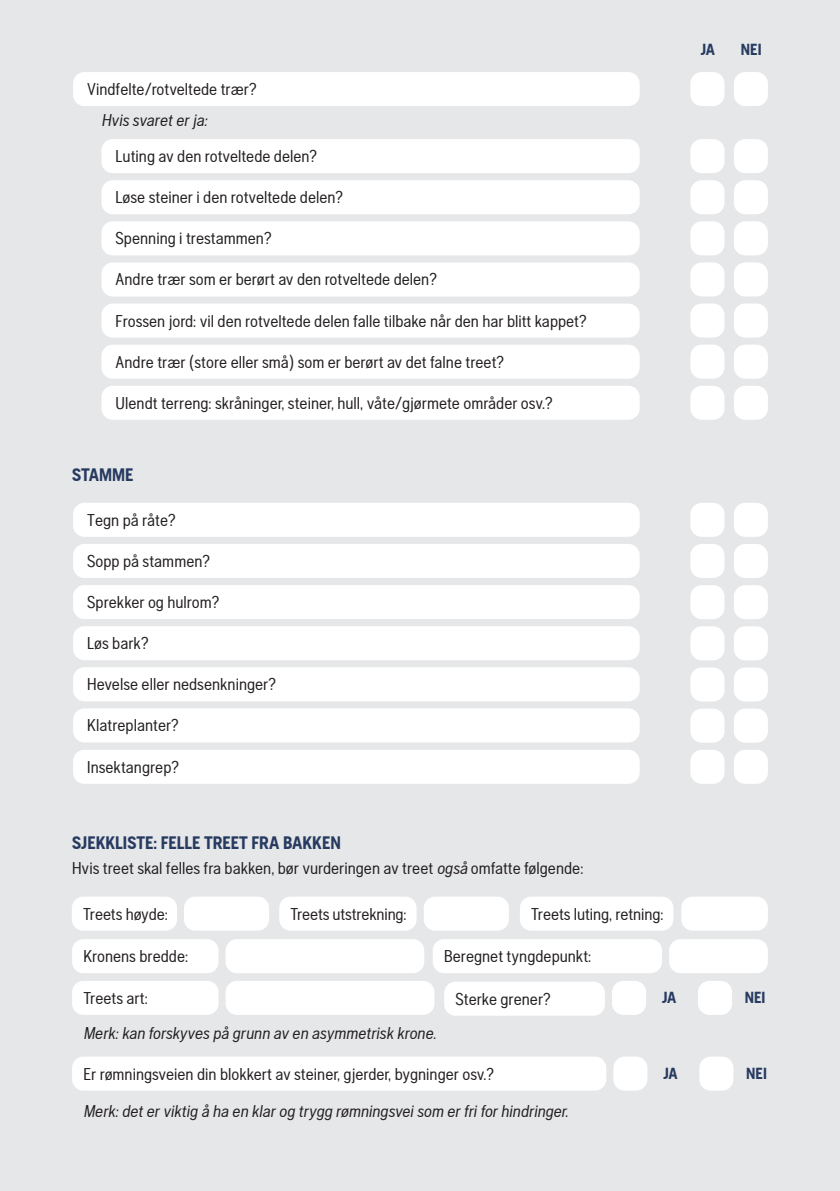
<style>
.page{position:relative;width:840px;height:1191px;background:#fff}
.page>*{position:absolute;margin:0;border:0;box-sizing:border-box;transform-origin:0 0}
.t1{font:700 18px "Husqvarna Gothic";color:#273a60}
.t2{font:17px "Husqvarna Gothic";color:#231f20}
.t3{font:italic 17px "Husqvarna Gothic";color:#231f20}
.t4{font:700 16px "Husqvarna Gothic";color:#273a60}
.s1{font-style:italic}
</style>
<div class="page">
<div style="left:0;top:0;width:839px;height:1191px;background:#e6e7e9"></div>
<div style="left:73px;top:72px;width:566px;height:34px;background:#fff;border-radius:11px"></div>
<div style="left:101px;top:262px;width:538px;height:34px;background:#fff;border-radius:11px"></div>
<div style="left:101px;top:180px;width:538px;height:34px;background:#fff;border-radius:11px"></div>
<div style="left:690px;top:72px;width:34px;height:34px;background:#fff;border-radius:11px"></div>
<div style="left:690px;top:262px;width:34px;height:34px;background:#fff;border-radius:11px"></div>
<div style="left:690px;top:180px;width:34px;height:34px;background:#fff;border-radius:11px"></div>
<div style="left:733px;top:72px;width:34px;height:34px;background:#fff;border-radius:11px"></div>
<div style="left:733px;top:262px;width:34px;height:34px;background:#fff;border-radius:11px"></div>
<div style="left:733px;top:180px;width:34px;height:34px;background:#fff;border-radius:11px"></div>
<div style="left:101px;top:139px;width:538px;height:34px;background:#fff;border-radius:11px"></div>
<div style="left:101px;top:303px;width:538px;height:34px;background:#fff;border-radius:11px"></div>
<div style="left:101px;top:221px;width:538px;height:34px;background:#fff;border-radius:11px"></div>
<div style="left:101px;top:345px;width:538px;height:34px;background:#fff;border-radius:11px"></div>
<div style="left:101px;top:386px;width:538px;height:34px;background:#fff;border-radius:11px"></div>
<div style="left:73px;top:503px;width:566px;height:34px;background:#fff;border-radius:11px"></div>
<div style="left:73px;top:585px;width:566px;height:34px;background:#fff;border-radius:11px"></div>
<div style="left:73px;top:667px;width:566px;height:34px;background:#fff;border-radius:11px"></div>
<div style="left:690px;top:139px;width:34px;height:34px;background:#fff;border-radius:11px"></div>
<div style="left:690px;top:303px;width:34px;height:34px;background:#fff;border-radius:11px"></div>
<div style="left:690px;top:221px;width:34px;height:34px;background:#fff;border-radius:11px"></div>
<div style="left:690px;top:345px;width:34px;height:34px;background:#fff;border-radius:11px"></div>
<div style="left:690px;top:386px;width:34px;height:34px;background:#fff;border-radius:11px"></div>
<div style="left:690px;top:503px;width:34px;height:34px;background:#fff;border-radius:11px"></div>
<div style="left:690px;top:585px;width:34px;height:34px;background:#fff;border-radius:11px"></div>
<div style="left:690px;top:667px;width:34px;height:34px;background:#fff;border-radius:11px"></div>
<div style="left:733px;top:139px;width:34px;height:34px;background:#fff;border-radius:11px"></div>
<div style="left:733px;top:303px;width:34px;height:34px;background:#fff;border-radius:11px"></div>
<div style="left:733px;top:221px;width:34px;height:34px;background:#fff;border-radius:11px"></div>
<div style="left:733px;top:345px;width:34px;height:34px;background:#fff;border-radius:11px"></div>
<div style="left:733px;top:386px;width:34px;height:34px;background:#fff;border-radius:11px"></div>
<div style="left:733px;top:503px;width:34px;height:34px;background:#fff;border-radius:11px"></div>
<div style="left:733px;top:585px;width:34px;height:34px;background:#fff;border-radius:11px"></div>
<div style="left:733px;top:667px;width:34px;height:34px;background:#fff;border-radius:11px"></div>
<div style="left:73px;top:544px;width:566px;height:34px;background:#fff;border-radius:11px"></div>
<div style="left:73px;top:626px;width:566px;height:34px;background:#fff;border-radius:11px"></div>
<div style="left:73px;top:708px;width:566px;height:34px;background:#fff;border-radius:11px"></div>
<div style="left:73px;top:750px;width:566px;height:34px;background:#fff;border-radius:11px"></div>
<div style="left:690px;top:544px;width:34px;height:34px;background:#fff;border-radius:11px"></div>
<div style="left:690px;top:626px;width:34px;height:34px;background:#fff;border-radius:11px"></div>
<div style="left:690px;top:708px;width:34px;height:34px;background:#fff;border-radius:11px"></div>
<div style="left:690px;top:750px;width:34px;height:34px;background:#fff;border-radius:11px"></div>
<div style="left:733px;top:544px;width:34px;height:34px;background:#fff;border-radius:11px"></div>
<div style="left:733px;top:626px;width:34px;height:34px;background:#fff;border-radius:11px"></div>
<div style="left:733px;top:708px;width:34px;height:34px;background:#fff;border-radius:11px"></div>
<div style="left:733px;top:750px;width:34px;height:34px;background:#fff;border-radius:11px"></div>
<div style="left:72px;top:939px;width:146px;height:34px;background:#fff;border-radius:11px"></div>
<div style="left:72px;top:980px;width:146px;height:35px;background:#fff;border-radius:11px"></div>
<div style="left:432px;top:939px;width:229px;height:34px;background:#fff;border-radius:11px"></div>
<div style="left:72px;top:1056px;width:534px;height:34px;background:#fff;border-radius:11px"></div>
<div style="left:72px;top:896px;width:105px;height:34px;background:#fff;border-radius:11px"></div>
<div style="left:184px;top:896px;width:85px;height:34px;background:#fff;border-radius:11px"></div>
<div style="left:279px;top:896px;width:137px;height:34px;background:#fff;border-radius:11px"></div>
<div style="left:423px;top:896px;width:85px;height:34px;background:#fff;border-radius:11px"></div>
<div style="left:225px;top:939px;width:199px;height:34px;background:#fff;border-radius:11px"></div>
<div style="left:225px;top:980px;width:209px;height:35px;background:#fff;border-radius:11px"></div>
<div style="left:668px;top:939px;width:99px;height:34px;background:#fff;border-radius:11px"></div>
<div style="left:444px;top:981px;width:160px;height:34px;background:#fff;border-radius:11px"></div>
<div style="left:519px;top:896px;width:154px;height:34px;background:#fff;border-radius:11px"></div>
<div style="left:681px;top:896px;width:86px;height:34px;background:#fff;border-radius:11px"></div>
<div style="left:611px;top:980px;width:34px;height:35px;background:#fff;border-radius:11px"></div>
<div style="left:613px;top:1056px;width:34px;height:34px;background:#fff;border-radius:11px"></div>
<div style="left:697px;top:980px;width:34px;height:35px;background:#fff;border-radius:11px"></div>
<div style="left:699px;top:1056px;width:34px;height:34px;background:#fff;border-radius:11px"></div>
<p class="t2" style="left:87px;top:79px;width:170px">Vindfelte/rotveltede trær?</p>
<p class="t3" style="left:101px;top:110px;width:107px">Hvis svaret er ja:</p>
<p class="t2" style="left:116px;top:146px;width:203px">Luting av den rotveltede delen?</p>
<p class="t2" style="left:116px;top:188px;width:229px">Løse steiner i den rotveltede delen?</p>
<p class="t2" style="left:116px;top:229px;width:157px">Spenning i trestammen?</p>
<p class="t2" style="left:116px;top:270px;width:322px">Andre trær som er berørt av den rotveltede delen?</p>
<p class="t2" style="left:116px;top:311px;width:472px">Frossen jord: vil den rotveltede delen falle tilbake når den har blitt kappet?</p>
<p class="t2" style="left:116px;top:352px;width:389px">Andre trær (store eller små) som er berørt av det falne treet?</p>
<p class="t2" style="left:116px;top:393px;width:438px">Ulendt terreng: skråninger, steiner, hull, våte/gjørmete områder osv.?</p>
<p class="t1" style="left:72px;top:464px;width:63px">STAMME</p>
<p class="t2" style="left:87px;top:510px;width:90px">Tegn på råte?</p>
<p class="t2" style="left:87px;top:551px;width:124px">Sopp på stammen?</p>
<p class="t2" style="left:87px;top:592px;width:133px">Sprekker og hulrom?</p>
<p class="t2" style="left:87px;top:633px;width:62px">Løs bark?</p>
<p class="t2" style="left:87px;top:674px;width:190px">Hevelse eller nedsenkninger?</p>
<p class="t2" style="left:87px;top:715px;width:93px">Klatreplanter?</p>
<p class="t2" style="left:87px;top:757px;width:93px">Insektangrep?</p>
<p class="t4" style="left:700px;top:40px;width:16px">JA</p>
<p class="t4" style="left:740px;top:40px;width:22px">NEI</p>
<p class="t1" style="left:72px;top:832px;width:270px">SJEKKLISTE: FELLE TREET FRA BAKKEN</p>
<p class="t2" style="left:72px;top:858px;width:512px">Hvis treet skal felles fra bakken, bør vurderingen av treet <span class="s1">også</span> omfatte følgende:</p>
<p class="t2" style="left:83px;top:904px;width:86px">Treets høyde:</p>
<p class="t2" style="left:290px;top:904px;width:117px">Treets utstrekning:</p>
<p class="t2" style="left:531px;top:904px;width:134px">Treets luting, retning:</p>
<p class="t2" style="left:83px;top:946px;width:106px">Kronens bredde:</p>
<p class="t2" style="left:83px;top:988px;width:66px">Treets art:</p>
<p class="t3" style="left:83px;top:1023px;width:354px">Merk: kan forskyves på grunn av en asymmetrisk krone.</p>
<p class="t2" style="left:444px;top:946px;width:148px">Beregnet tyngdepunkt:</p>
<p class="t2" style="left:455px;top:989px;width:96px">Sterke grener?</p>
<p class="t4" style="left:661px;top:988px;width:16px">JA</p>
<p class="t2" style="left:83px;top:1064px;width:412px">Er rømningsveien din blokkert av steiner, gjerder, bygninger osv.?</p>
<p class="t3" style="left:83px;top:1101px;width:486px">Merk: det er viktig å ha en klar og trygg rømningsvei som er fri for hindringer.</p>
<p class="t4" style="left:663px;top:1064px;width:16px">JA</p>
<p class="t4" style="left:744px;top:988px;width:22px">NEI</p>
<p class="t4" style="left:745px;top:1064px;width:22px">NEI</p>
</div>
